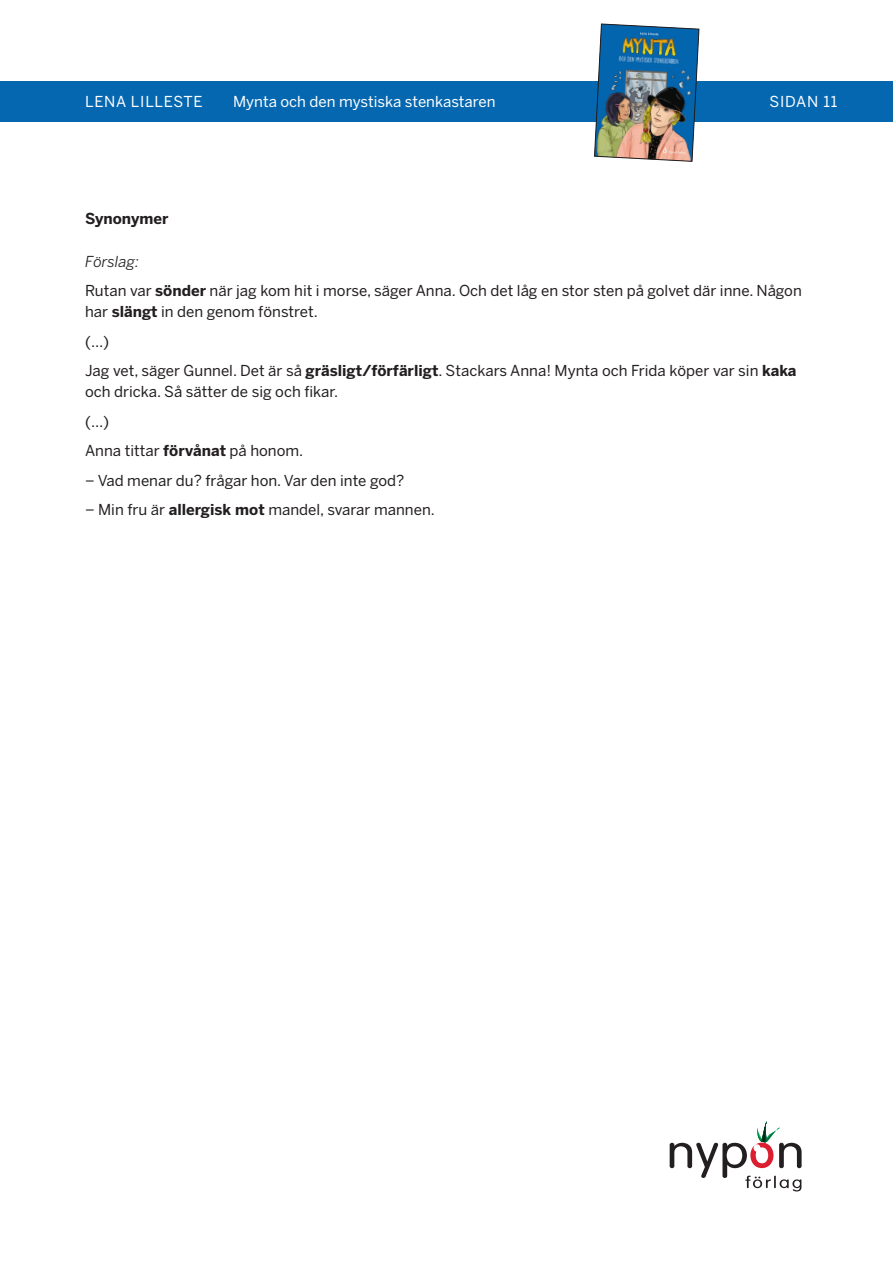
<style>
.page{position:relative;width:893px;height:1263px;background:#fff}
.page>*{position:absolute;margin:0;border:0;box-sizing:border-box;transform-origin:0 0}
.Brödtext{font:15px/21px "Benton Sans";color:#231f20}
.t1{font:15px "Benton Sans";color:#fff}
.t2{font:15px "Benton Sans";letter-spacing:.05em;color:#fff}
.Mellanrubrik{font:700 15px "Benton Sans";color:#231f20}
.Brödtext-2{font:italic 15px "Benton Sans";color:#231f20}
.s1{font-weight:700}
</style>
<div class="page">
<div style="left:0;top:81px;width:893px;height:40px;background:#0567b0"></div>
<svg style="left:670px;top:1121px;width:132px;height:70px"></svg>
<img style="left:594px;top:23px;width:105px;height:139px">
<p class="t2" style="left:85px;top:93px;width:119px">LENA LILLESTE</p>
<p class="t1" style="left:233px;top:93px;width:264px">Mynta och den mystiska stenkastaren</p>
<p class="t1" style="left:770px;top:93px;width:69px">SIDAN 11</p>
<p class="Mellanrubrik" style="left:85px;top:210px;width:85px">Synonymer</p>
<p class="Brödtext-2" style="left:85px;top:252px;width:56px">Förslag:</p>
<p class="Brödtext" style="left:85px;top:281px;width:718px">Rutan var <span class="s1">sönder</span> när jag kom hit i morse, säger Anna. Och det låg en stor sten på golvet där inne. Någon har <span class="s1">slängt</span> in den genom fönstret.</p>
<p class="Brödtext" style="left:85px;top:331px;width:26px">(…)</p>
<p class="Brödtext" style="left:85px;top:361px;width:713px">Jag vet, säger Gunnel. Det är så <span class="s1">gräsligt/förfärligt</span>. Stackars Anna! Mynta och Frida köper var sin <span class="s1">kaka </span>och dricka. Så sätter de sig och fikar.</p>
<p class="Brödtext" style="left:85px;top:411px;width:26px">(…)</p>
<p class="Brödtext" style="left:85px;top:441px;width:220px">Anna tittar <span class="s1">förvånat</span> på honom.</p>
<p class="Brödtext" style="left:85px;top:470px;width:321px">− Vad menar du? frågar hon. Var den inte god?</p>
<p class="Brödtext" style="left:85px;top:500px;width:351px">− Min fru är <span class="s1">allergisk mot</span> mandel, svarar mannen.</p>
</div>
